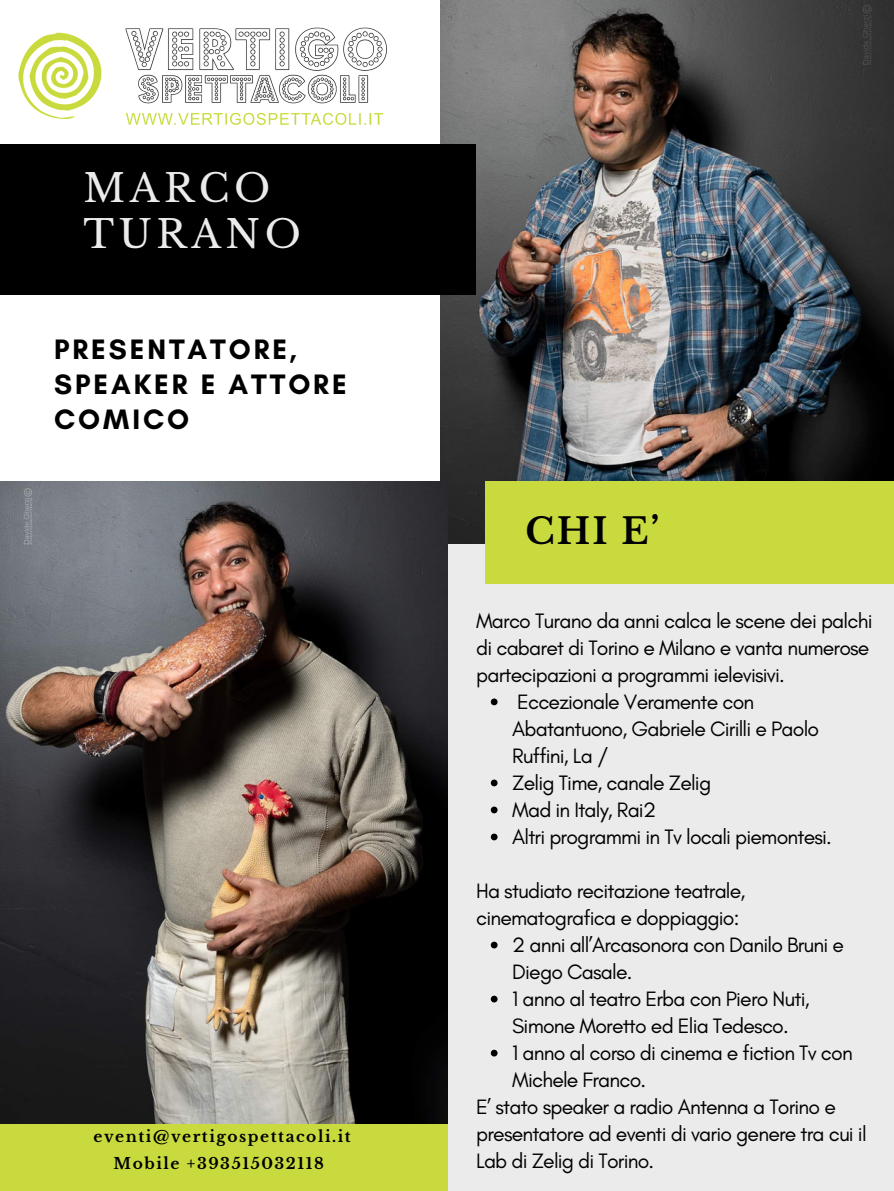
<style>
.page{position:relative;width:894px;height:1191px;background:#fff}
.page>*{position:absolute;margin:0;border:0;box-sizing:border-box;transform-origin:0 0}
.t1{font:38.4px/45.6px "Libre Baskerville";letter-spacing:.12em;color:#ecebec}
.t2{font:700 35.55px "Libre Baskerville";color:#000}
.t3{font:700 28.65px/34.8px "Glacial Indifference";letter-spacing:.1em;color:#000}
.t4{font:21.15px/27px "Glacial Indifference";letter-spacing:-.04em;color:#000}
.t5{font:700 15.45px "Libre Baskerville";letter-spacing:.1em;color:#000}
</style>
<div class="page">
<div style="left:446px;top:543px;width:447px;height:647px;background:#ecebec"></div>
<img style="left:440px;top:0;width:453px;height:543px">
<img style="left:125px;top:27px;width:263px;height:98px">
<img style="left:18px;top:32px;width:84px;height:88px">
<div style="left:485px;top:481px;width:408px;height:102px;background:#c9da3e"></div>
<div style="left:0;top:144px;width:476px;height:151px;background:#000"></div>
<div style="left:0;top:1050px;width:447px;height:140px;background:#c9da3e"></div>
<img style="left:0;top:481px;width:448px;height:641px">
<svg style="left:490px;top:698px;width:7px;height:7px"></svg>
<svg style="left:490px;top:779px;width:7px;height:7px"></svg>
<svg style="left:490px;top:806px;width:7px;height:7px"></svg>
<svg style="left:490px;top:833px;width:7px;height:7px"></svg>
<svg style="left:490px;top:941px;width:7px;height:7px"></svg>
<svg style="left:490px;top:995px;width:7px;height:7px"></svg>
<svg style="left:490px;top:1049px;width:7px;height:7px"></svg>
<p class="t1" style="left:83px;top:166px;width:219px">MARCO<br>TURANO</p>
<p class="t3" style="left:54px;top:331px;width:294px">PRESENTATORE,<br>SPEAKER E ATTORE<br>COMICO</p>
<p class="t5" style="left:93px;top:1127px;width:259px">eventi@vertigospettacoli.it</p>
<p class="t5" style="left:114px;top:1153px;width:212px">Mobile +393515032118</p>
<p class="t2" style="left:525px;top:509px;width:135px">CHI E’</p>
<p class="t4" style="left:476px;top:606px;width:398px">Marco Turano da anni calca le scene dei palchi di cabaret di Torino e Milano e vanta numerose partecipazioni a programmi ielevisivi.</p>
<p class="t4" style="left:512px;top:687px;width:308px">Eccezionale Veramente con<br>Abatantuono, Gabriele Cirilli e Paolo<br>Ruffini, La /</p>
<h4 class="t4" style="left:512px;top:768px;width:200px">Zelig Time, canale Zelig</h4>
<p class="t4" style="left:512px;top:795px;width:145px">Mad in Italy, Rai2</p>
<p class="t4" style="left:512px;top:822px;width:321px">Altri programmi in Tv locali piemontesi.</p>
<p class="t4" style="left:476px;top:876px;width:271px">Ha studiato recitazione teatrale, cinematografica e doppiaggio:</p>
<p class="t4" style="left:512px;top:930px;width:333px">2 anni all’Arcasonora con Danilo Bruni e<br>Diego Casale.</p>
<h5 class="t4" style="left:512px;top:984px;width:299px">1 anno al teatro Erba con Piero Nuti,<br>Simone Moretto ed Elia Tedesco.</h5>
<p class="t4" style="left:512px;top:1038px;width:342px">1 anno al corso di cinema e fiction Tv con<br>Michele Franco.</p>
<p class="t4" style="left:476px;top:1092px;width:392px">E’ stato speaker a radio Antenna a Torino e presentatore ad eventi di vario genere tra cui il<br>Lab di Zelig di Torino.</p>
</div>
